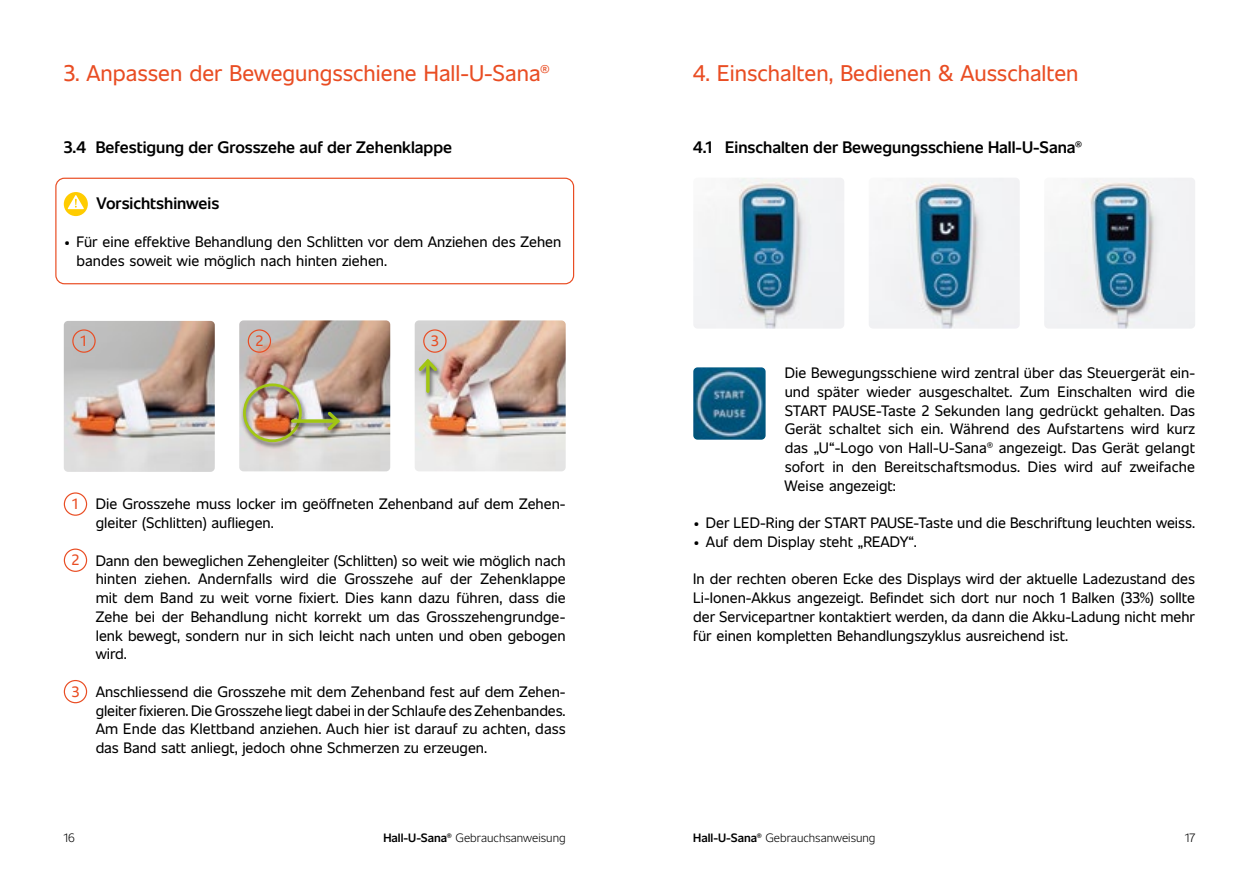
<style>
.page{position:relative;width:1259px;height:893px;background:#fff}
.page>*{position:absolute;margin:0;border:0;box-sizing:border-box;transform-origin:0 0}
.t1{font:22.5px "Unitext";color:#e94d23}
.t2{font:600 16.5px "Unitext";color:#000}
.t3{font:15px/18.8px "Unitext";color:#000;text-align:justify}
.t4{font:14.85px "Unitext";color:#e94d23}
.t5{font:300 12px "Unitext";color:#000}
.s1{font-weight:600}
</style>
<div class="page">
<svg style="left:64px;top:192px;width:24px;height:24px"></svg>
<svg style="left:68px;top:195px;width:16px;height:14px"></svg>
<img style="left:869px;top:178px;width:150px;height:151px">
<img style="left:1044px;top:178px;width:151px;height:151px">
<img style="left:694px;top:178px;width:150px;height:151px">
<div style="left:64px;top:549px;width:23px;height:23px;border:1px solid #e94d23;border-radius:50%"></div>
<div style="left:64px;top:492px;width:23px;height:24px;border:1px solid #e94d23;border-radius:50%"></div>
<div style="left:64px;top:680px;width:23px;height:23px;border:1px solid #e94d23;border-radius:50%"></div>
<img style="left:64px;top:321px;width:151px;height:151px">
<img style="left:415px;top:320px;width:151px;height:151px">
<div style="left:417px;top:359px;width:24px;height:41px;background:#000;opacity:.6"></div>
<hr style="left:426px;top:361px;width:3px;height:30px;background:#a2c613">
<svg style="left:415px;top:356px;width:25px;height:18px"></svg>
<img style="left:239px;top:320px;width:151px;height:151px">
<div style="left:241px;top:384px;width:66px;height:66px;background:#000;opacity:.6"></div>
<div style="left:243px;top:383px;width:59px;height:59px;border:3px solid #a2c613;border-radius:50%"></div>
<div style="left:289px;top:413px;width:56px;height:24px;background:#000;opacity:.6"></div>
<svg style="left:293px;top:419px;width:32px;height:4px"></svg>
<svg style="left:325px;top:409px;width:18px;height:24px"></svg>
<div style="left:55px;top:178px;width:519px;height:106px;border:1px solid #e94d23;border-radius:9px"></div>
<div style="left:248px;top:329px;width:23px;height:24px;border:1px solid #e94d23;border-radius:50%"></div>
<div style="left:72px;top:329px;width:24px;height:24px;border:1px solid #e94d23;border-radius:50%"></div>
<div style="left:423px;top:329px;width:23px;height:24px;border:1px solid #e94d23;border-radius:50%"></div>
<img style="left:693px;top:367px;width:72px;height:73px">
<h1 class="t1" style="left:64px;top:57px;width:487px">3. Anpassen der Bewegungsschiene Hall-U-Sana®</h1>
<h1 class="t1" style="left:693px;top:57px;width:387px">4. Einschalten, Bedienen &amp; Ausschalten</h1>
<p class="t2" style="left:64px;top:135px;width:390px">3.4 Befestigung der Grosszehe auf der Zehenklappe</p>
<p class="t2" style="left:96px;top:192px;width:124px">Vorsichtshinweis</p>
<p class="t3" style="left:77px;top:231px;width:486px;text-indent:-13px"><span class="s1">•</span> Für eine effektive Behandlung den Schlitten vor dem Anziehen des Zehen bandes soweit wie möglich nach hinten ziehen.</p>
<p class="t4" style="left:81px;top:330px;width:7px">1</p>
<p class="t4" style="left:256px;top:330px;width:9px">2</p>
<p class="t4" style="left:431px;top:330px;width:9px">3</p>
<p class="t4" style="left:72px;top:493px;width:7px">1</p>
<p class="t4" style="left:72px;top:550px;width:9px">2</p>
<p class="t4" style="left:72px;top:681px;width:9px">3</p>
<p class="t3" style="left:96px;top:494px;width:471px">Die Grosszehe muss locker im geöffneten Zehenband auf dem Zehen&shy;gleiter (Schlitten) aufliegen.</p>
<p class="t3" style="left:96px;top:550px;width:471px">Dann den beweglichen Zehengleiter (Schlitten) so weit wie möglich nach hinten ziehen. Andernfalls wird die Grosszehe auf der Zehenklappe mit dem Band zu weit vorne fixiert. Dies kann dazu führen, dass die Zehe bei der Behandlung nicht korrekt um das Grosszehengrundge&shy;lenk bewegt, sondern nur in sich leicht nach unten und oben gebogen wird.</p>
<p class="t3" style="left:96px;top:681px;width:471px">Anschliessend die Grosszehe mit dem Zehenband fest auf dem Zehen&shy;gleiter fixieren. Die Grosszehe liegt dabei in der Schlaufe des Zehenbandes.<br>Am Ende das Klettband anziehen. Auch hier ist darauf zu achten, dass das Band satt anliegt, jedoch ohne Schmerzen zu erzeugen.</p>
<p class="t2" style="left:693px;top:135px;width:390px">4.1 Einschalten der Bewegungsschiene Hall-U-Sana®</p>
<p class="t3" style="left:784px;top:363px;width:412px">Die Bewegungsschiene wird zentral über das Steuergerät ein&shy;und später wieder ausgeschaltet. Zum Einschalten wird die START PAUSE-Taste 2 Sekunden lang gedrückt gehalten. Das Gerät schaltet sich ein. Während des Aufstartens wird kurz das „U“-Logo von Hall-U-Sana® angezeigt. Das Gerät gelangt sofort in den Bereitschaftsmodus. Dies wird auf zweifache Weise angezeigt:</p>
<p class="t3" style="left:693px;top:513px;width:503px"><span class="s1">•</span> Der LED-Ring der START PAUSE-Taste und die Beschriftung leuchten weiss.</p>
<p class="t3" style="left:693px;top:531px;width:225px"><span class="s1">•</span> Auf dem Display steht „READY“.</p>
<p class="t3" style="left:693px;top:569px;width:503px">In der rechten oberen Ecke des Displays wird der aktuelle Ladezustand des Li-Ionen-Akkus angezeigt. Befindet sich dort nur noch 1 Balken (33%) sollte der Servicepartner kontaktiert werden, da dann die Akku-Ladung nicht mehr für einen kompletten Behandlungszyklus ausreichend ist.</p>
<p class="t5" style="left:64px;top:829px;width:12px">16</p>
<p class="t5" style="left:383px;top:829px;width:184px"><span class="s1">Hall-U-Sana®</span> Gebrauchsanweisung</p>
<p class="t5" style="left:693px;top:829px;width:184px"><span class="s1">Hall-U-Sana®</span> Gebrauchsanweisung</p>
<p class="t5" style="left:1185px;top:829px;width:12px">17</p>
</div>
